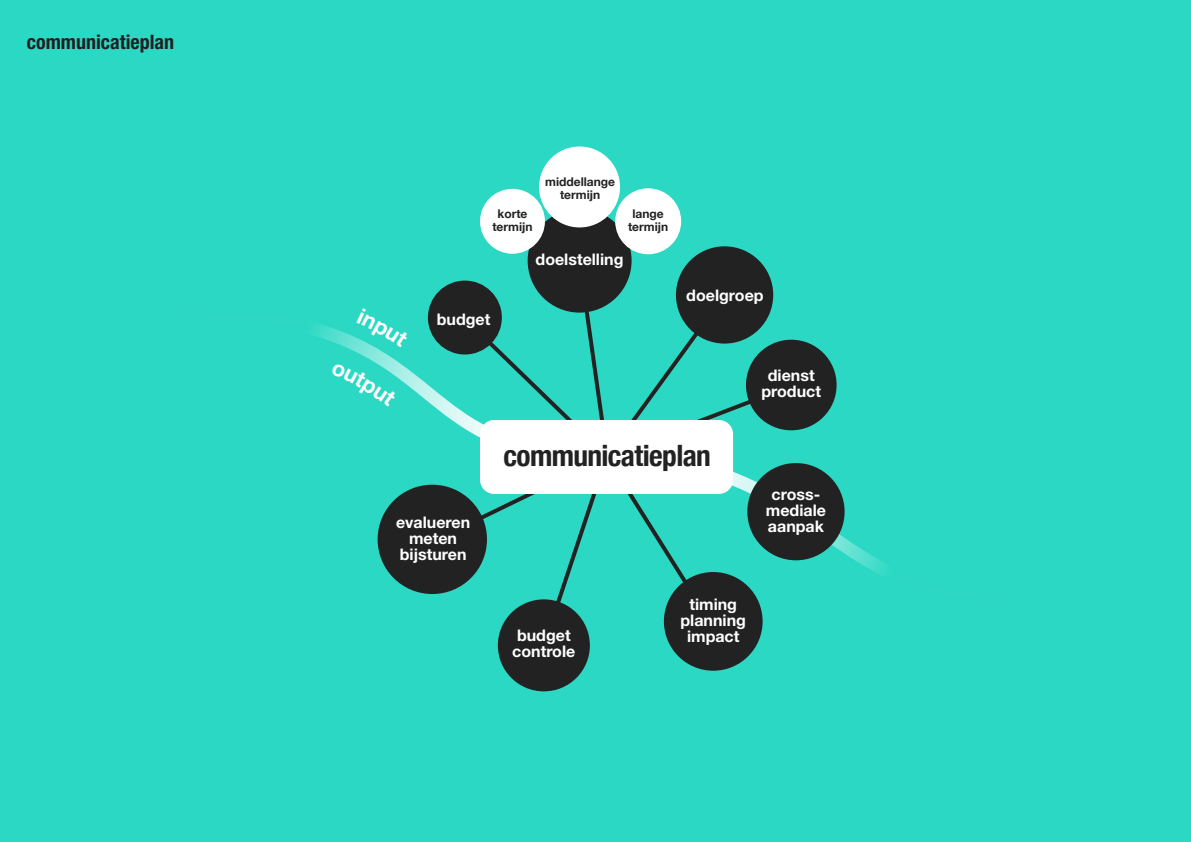
<style>
.page{position:relative;width:1191px;height:842px;background:#2bd8c4}
.page>*{position:absolute;margin:0;border:0;box-sizing:border-box;transform-origin:0 0}
.t1{font:700 condensed 29.4px "Helvetica Neue";letter-spacing:-.02em;color:#222}
.t2{font:700 condensed 20px "Helvetica Neue LT Std";color:#231f20}
.t3{font:700 16px/16px "Helvetica Neue LT Std";color:#fff;text-align:center}
.t4{font:700 12px/13px "Helvetica Neue";color:#222;text-align:center}
</style>
<div class="page">
<div style="left:527px;top:209px;width:104px;height:104px;background:#222;border-radius:50%"></div>
<div style="left:480px;top:189px;width:65px;height:65px;background:#fff;border-radius:50%"></div>
<svg style="left:311px;top:306px;width:576px;height:301px"></svg>
<div style="left:377px;top:485px;width:110px;height:109px;background:#222;border-radius:50%"></div>
<div style="left:664px;top:572px;width:98px;height:99px;background:#222;border-radius:50%"></div>
<div style="left:747px;top:463px;width:97px;height:97px;background:#222;border-radius:50%"></div>
<div style="left:746px;top:340px;width:90px;height:90px;background:#222;border-radius:50%"></div>
<div style="left:428px;top:281px;width:74px;height:73px;background:#222;border-radius:50%"></div>
<div style="left:676px;top:246px;width:97px;height:98px;background:#222;border-radius:50%"></div>
<div style="left:498px;top:599px;width:92px;height:92px;background:#222;border-radius:50%"></div>
<div style="left:480px;top:420px;width:253px;height:74px;background:#fff;border-radius:14px"></div>
<div style="left:615px;top:188px;width:66px;height:66px;background:#fff;border-radius:50%"></div>
<div style="left:539px;top:146px;width:81px;height:81px;background:#fff;border-radius:50%"></div>
<svg style="left:331px;top:362px;width:66px;height:44px"></svg>
<svg style="left:357px;top:308px;width:52px;height:40px"></svg>
<p class="t2" style="left:27px;top:30px;width:149px">communicatieplan</p>
<p class="t4" style="left:545px;top:175px;width:71px">middellange termijn</p>
<p class="t4" style="left:492px;top:207px;width:42px">korte termijn</p>
<p class="t4" style="left:628px;top:208px;width:42px">lange termijn</p>
<p class="t3" style="left:437px;top:310px;width:55px">budget</p>
<p class="t3" style="left:535px;top:251px;width:89px">doelstelling</p>
<p class="t3" style="left:686px;top:287px;width:79px">doelgroep</p>
<p class="t3" style="left:761px;top:367px;width:61px">dienst product</p>
<p class="t3" style="left:396px;top:514px;width:76px">evalueren meten bijsturen</p>
<h1 class="t1" style="left:503px;top:431px;width:209px">communicatieplan</h1>
<p class="t3" style="left:766px;top:486px;width:62px">cross&shy;mediale aanpak</p>
<p class="t3" style="left:512px;top:627px;width:65px;text-align:left">budget controle</p>
<p class="t3" style="left:680px;top:596px;width:67px">timing planning impact</p>
</div>
